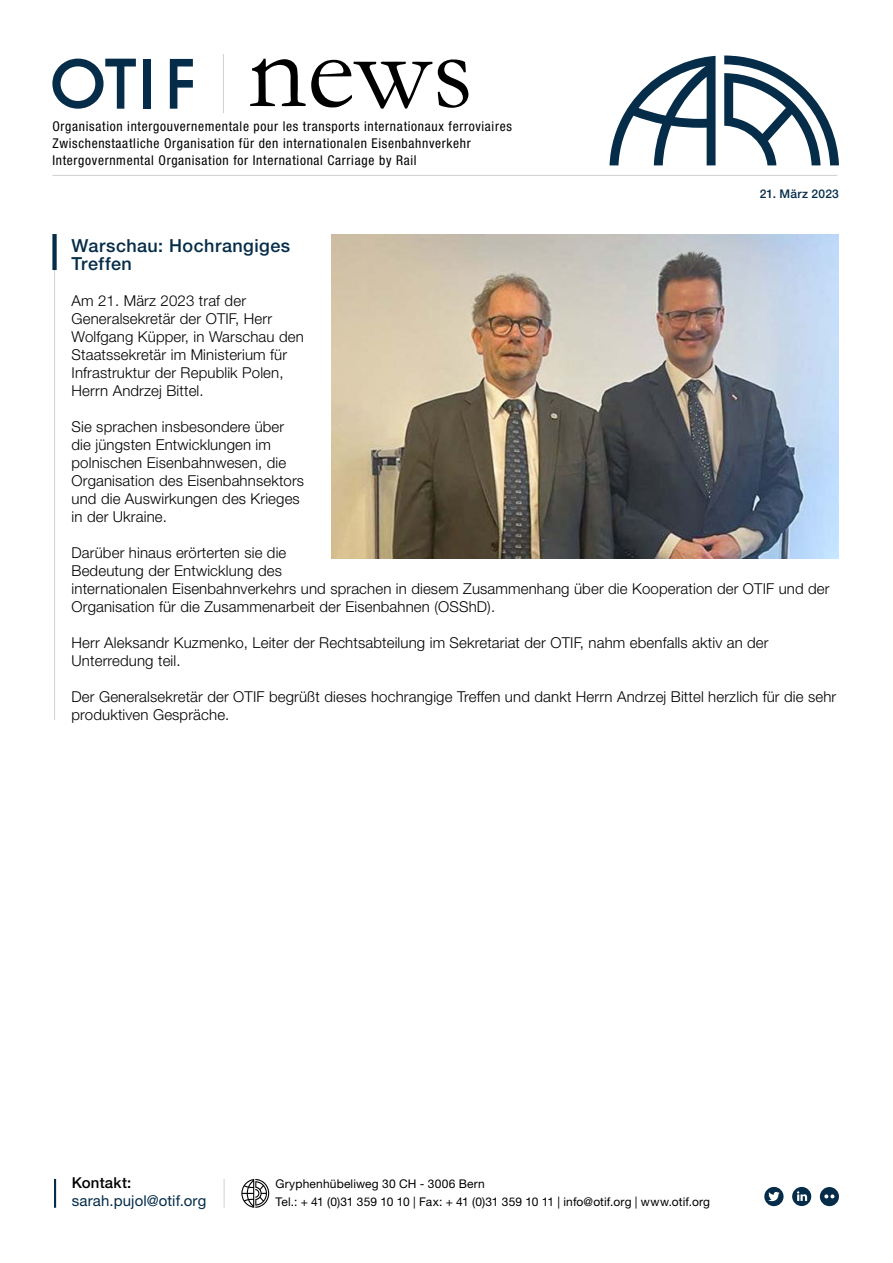
<style>
.page{position:relative;width:893px;height:1263px;background:#fff}
.page>*{position:absolute;margin:0;border:0;box-sizing:border-box;transform-origin:0 0}
.t1{font:500 18px/18px "Helvetica Neue LT Std";letter-spacing:.025em;color:#052c49}
.t2{font:300 15px/18px "Helvetica Neue LT Std";letter-spacing:.01em;color:#000}
.t3{font:15px "Helvetica Neue LT Std";letter-spacing:.01em;color:#052c49}
.t4{font:500 15px "Helvetica Neue LT Std";letter-spacing:.015em;color:#000}
.t5{font:condensed 13.5px/17px "Helvetica Neue LT Std";letter-spacing:.05em;color:#000}
.t6{font:12px/18px "Helvetica Neue LT Std";letter-spacing:.01em;color:#000}
.t7{font:500 12px "Helvetica Neue LT Std";letter-spacing:.025em;color:#052c49}
</style>
<div class="page">
<svg style="left:52px;top:59px;width:84px;height:50px"></svg>
<div style="left:143px;top:59px;width:8px;height:50px;background:#052c49"></div>
<svg style="left:170px;top:59px;width:23px;height:50px"></svg>
<svg style="left:250px;top:59px;width:182px;height:50px"></svg>
<svg style="left:438px;top:59px;width:30px;height:49px"></svg>
<hr style="left:223px;top:54px;width:1px;height:59px;background:#d1d3d4">
<hr style="left:52px;top:175px;width:785px;height:1px;background:#d1d3d4">
<svg style="left:724px;top:56px;width:115px;height:109px"></svg>
<svg style="left:609px;top:56px;width:106px;height:109px"></svg>
<hr style="left:54px;top:1179px;width:2px;height:29px;background:#052c49">
<svg style="left:224px;top:1179px;width:1px;height:29px"></svg>
<svg style="left:241px;top:1179px;width:28px;height:29px"></svg>
<svg style="left:764px;top:1187px;width:19px;height:19px"></svg>
<svg style="left:792px;top:1187px;width:19px;height:19px"></svg>
<svg style="left:820px;top:1187px;width:19px;height:19px"></svg>
<hr style="left:54px;top:252px;width:1px;height:468px;background:#d1d3d4">
<div style="left:52px;top:234px;width:5px;height:36px;background:#052c49"></div>
<img style="left:332px;top:234px;width:507px;height:324px">
<p class="t5" style="left:52px;top:118px;width:461px">Organisation intergouvernementale pour les transports internationaux ferroviaires<br>Zwischenstaatliche Organisation für den internationalen Eisenbahnverkehr<br>Intergovernmental Organisation for International Carriage by Rail</p>
<p class="t7" style="left:760px;top:187px;width:81px">21. März 2023</p>
<p class="t1" style="left:72px;top:236px;width:220px">Warschau: Hochrangiges<br>Treffen</p>
<p class="t2" style="left:72px;top:291px;width:234px">Am 21. März 2023 traf der<br>Generalsekretär der OTIF, Herr<br>Wolfgang Küpper, in Warschau den<br>Staatssekretär im Ministerium für<br>Infrastruktur der Republik Polen,<br>Herrn Andrzej Bittel.</p>
<p class="t2" style="left:72px;top:417px;width:234px">Sie sprachen insbesondere über die jüngsten Entwicklungen im polnischen Eisenbahnwesen, die<br>Organisation des Eisenbahnsektors und die Auswirkungen des Krieges in der Ukraine.</p>
<p class="t2" style="left:72px;top:543px;width:759px">Darüber hinaus erörterten sie die<br>Bedeutung der Entwicklung des<br>internationalen Eisenbahnverkehrs und sprachen in diesem Zusammenhang über die Kooperation der OTIF und der Organisation für die Zusammenarbeit der Eisenbahnen (OSShD).</p>
<p class="t2" style="left:72px;top:633px;width:699px">Herr Aleksandr Kuzmenko, Leiter der Rechtsabteilung im Sekretariat der OTIF, nahm ebenfalls aktiv an der<br>Unterredung teil.</p>
<p class="t2" style="left:72px;top:687px;width:766px">Der Generalsekretär der OTIF begrüßt dieses hochrangige Treffen und dankt Herrn Andrzej Bittel herzlich für die sehr produktiven Gespräche.</p>
<p class="t4" style="left:72px;top:1174px;width:61px">Kontakt:</p>
<p class="t3" style="left:72px;top:1192px;width:136px">sarah.pujol@otif.org</p>
<p class="t6" style="left:275px;top:1175px;width:436px">Gryphenhübeliweg 30 CH - 3006 Bern<br>Tel.: + 41 (0)31 359 10 10 | Fax: + 41 (0)31 359 10 11 | info@otif.org | www.otif.org</p>
</div>
